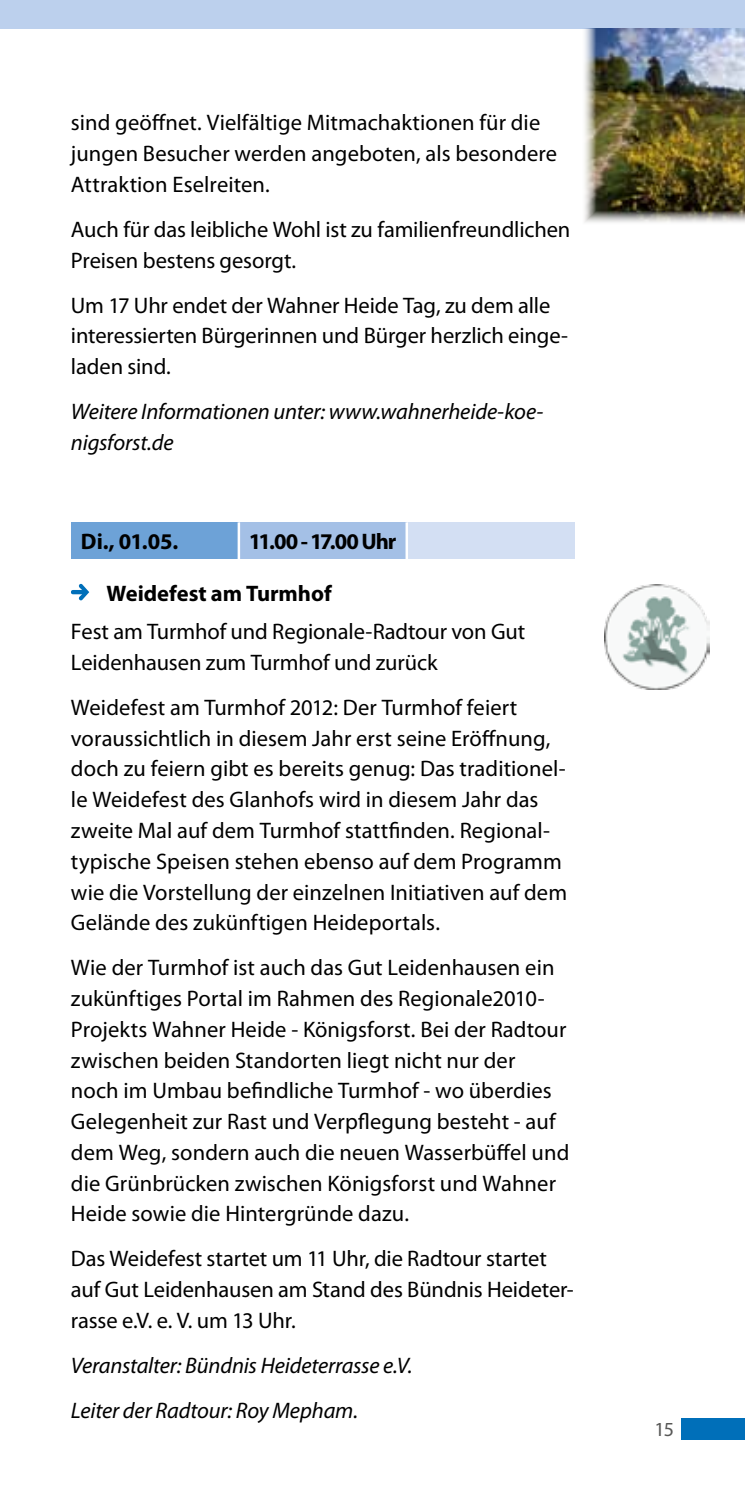
<style>
.page{position:relative;width:745px;height:1489px;background:#fff}
.page>*{position:absolute;margin:0;border:0;box-sizing:border-box;transform-origin:0 0}
.t1{font:22.5px/30.8px "Myriad Pro";color:#000}
.t2{font:italic 22.5px/30.8px "Myriad Pro";letter-spacing:-.005em;color:#000}
.t3{font:700 22.5px "Myriad Pro";letter-spacing:-.005em;color:#000}
.t4{font:700 22.5px "Myriad Pro";letter-spacing:-.045em;color:#000}
.t5{font:20px "Myriad Pro";color:#575756}
</style>
<div class="page">
<div style="left:0;top:0;width:744px;height:28px;background:#bcd0ed"></div>
<div style="left:681px;top:1418px;width:63px;height:21px;background:#006fb9"></div>
<div style="left:71px;top:522px;width:168px;height:37px;background:#6da2d7"></div>
<div style="left:239px;top:522px;width:167px;height:37px;background:#a4c0e6"></div>
<div style="left:406px;top:522px;width:168px;height:37px;background:#d3dff3"></div>
<hr style="left:237px;top:522px;width:3px;height:37px;background:#fff">
<hr style="left:405px;top:522px;width:3px;height:37px;background:#fff">
<svg style="left:71px;top:584px;width:18px;height:16px"></svg>
<img style="left:581px;top:28px;width:163px;height:195px">
<img style="left:604px;top:584px;width:105px;height:105px">
<p class="t1" style="left:71px;top:107px;width:487px">sind geöffnet. Vielfältige Mitmachaktionen für die jungen Besucher werden angeboten, als besondere<br>Attraktion Eselreiten.</p>
<p class="t1" style="left:71px;top:213px;width:500px">Auch für das leibliche Wohl ist zu familienfreundlichen<br>Preisen bestens gesorgt.</p>
<p class="t1" style="left:71px;top:289px;width:498px">Um 17 Uhr endet der Wahner Heide Tag, zu dem alle interessierten Bürgerinnen und Bürger herzlich einge&shy;laden sind.</p>
<p class="t2" style="left:71px;top:396px;width:473px">Weitere Informationen unter: www.wahnerheide-koe&shy;nigsforst.de</p>
<p class="t3" style="left:81px;top:527px;width:99px">Di., 01.05.</p>
<p class="t4" style="left:249px;top:527px;width:149px">11.00 - 17.00 Uhr</p>
<p class="t3" style="left:106px;top:579px;width:227px">Weidefest am Turmhof</p>
<p class="t1" style="left:71px;top:616px;width:455px">Fest am Turmhof und Regionale-Radtour von Gut<br>Leidenhausen zum Turmhof und zurück</p>
<p class="t1" style="left:71px;top:691px;width:497px">Weidefest am Turmhof 2012: Der Turmhof feiert voraussichtlich in diesem Jahr erst seine Eröffnung, doch zu feiern gibt es bereits genug: Das traditionel&shy;le Weidefest des Glanhofs wird in diesem Jahr das zweite Mal auf dem Turmhof stattfinden. Regional&shy;typische Speisen stehen ebenso auf dem Programm wie die Vorstellung der einzelnen Initiativen auf dem Gelände des zukünftigen Heideportals.</p>
<p class="t1" style="left:71px;top:951px;width:499px">Wie der Turmhof ist auch das Gut Leidenhausen ein zukünftiges Portal im Rahmen des Regionale2010- Projekts Wahner Heide - Königsforst. Bei der Radtour zwischen beiden Standorten liegt nicht nur der<br>noch im Umbau befindliche Turmhof - wo überdies Gelegenheit zur Rast und Verpflegung besteht - auf dem Weg, sondern auch die neuen Wasserbüffel und die Grünbrücken zwischen Königsforst und Wahner Heide sowie die Hintergründe dazu.</p>
<p class="t1" style="left:71px;top:1242px;width:504px">Das Weidefest startet um 11 Uhr, die Radtour startet auf Gut Leidenhausen am Stand des Bündnis Heideter&shy;rasse e.V. e. V. um 13 Uhr.</p>
<p class="t2" style="left:71px;top:1342px;width:343px;line-height:45px">Veranstalter: Bündnis Heideterrasse e.V.<br>Leiter der Radtour: Roy Mepham.</p>
<p class="t5" style="left:654px;top:1417px;width:21px">15</p>
</div>
